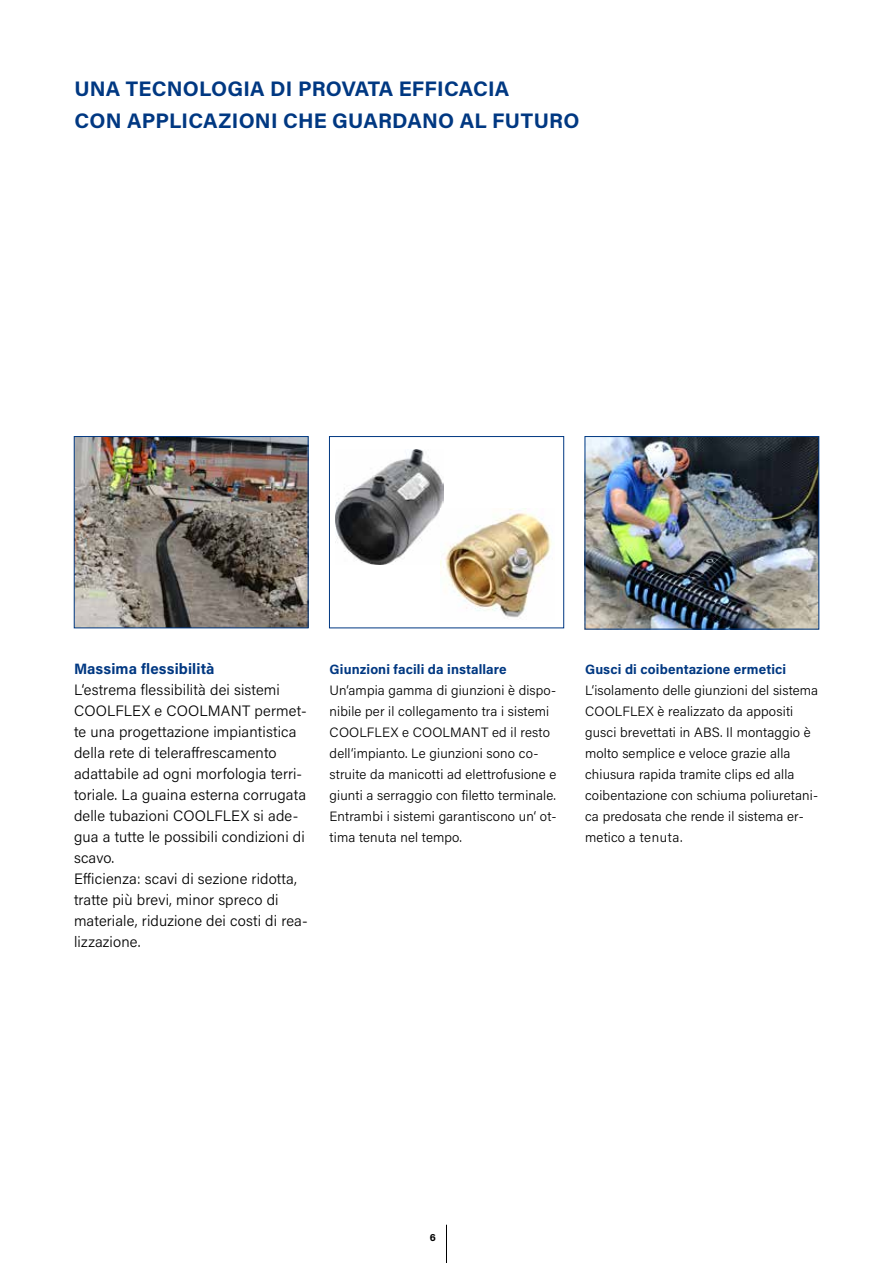
<style>
.page{position:relative;width:893px;height:1263px;background:#fff}
.page>*{position:absolute;margin:0;border:0;box-sizing:border-box;transform-origin:0 0}
.t1{font:700 21px/31.5px "Acumin Pro";letter-spacing:.01em;color:#003882}
.t2{font:300 15px/21px "Acumin Pro";letter-spacing:.01em;color:#000}
.t3{font:700 15px "Acumin Pro";letter-spacing:.01em;color:#003882}
.t4{font:300 13.5px/21px "Acumin Pro";letter-spacing:.01em;color:#000}
.t5{font:700 13.5px "Acumin Pro";letter-spacing:.01em;color:#003882}
.t6{font:700 10.5px "Acumin Pro";color:#000}
</style>
<div class="page">
<hr style="left:446px;top:1225px;width:1px;height:38px;background:#000">
<img style="left:335px;top:449px;width:108px;height:115px">
<div style="left:329px;top:436px;width:235px;height:192px;border:1px solid #003882"></div>
<img style="left:587px;top:438px;width:230px;height:189px">
<div style="left:585px;top:436px;width:234px;height:193px;border:1px solid #003882"></div>
<img style="left:76px;top:438px;width:230px;height:188px">
<div style="left:74px;top:436px;width:234px;height:192px;border:1px solid #003882"></div>
<img style="left:441px;top:508px;width:111px;height:110px">
<h1 class="t1" style="left:74px;top:72px;width:507px">UNA TECNOLOGIA DI PROVATA EFFICACIA<br>CON APPLICAZIONI CHE GUARDANO AL FUTURO</h1>
<p class="t3" style="left:74px;top:658px;width:142px">Massima flessibilità</p>
<p class="t2" style="left:74px;top:678px;width:235px">L‘estrema flessibilità dei sistemi<br>COOLFLEX e COOLMANT permet&shy;te una progettazione impiantistica della rete di teleraffrescamento adattabile ad ogni morfologia terri&shy;toriale. La guaina esterna corrugata delle tubazioni COOLFLEX si ade&shy;gua a tutte le possibili condizioni di scavo.<br>Efficienza: scavi di sezione ridotta, tratte più brevi, minor spreco di materiale, riduzione dei costi di rea&shy;lizzazione.</p>
<p class="t5" style="left:330px;top:659px;width:179px">Giunzioni facili da installare</p>
<p class="t4" style="left:330px;top:679px;width:228px">Un‘ampia gamma di giunzioni è dispo&shy;nibile per il collegamento tra i sistemi COOLFLEX e COOLMANT ed il resto dell‘impianto. Le giunzioni sono co&shy;struite da manicotti ad elettrofusione e giunti a serraggio con filetto terminale.<br>Entrambi i sistemi garantiscono un‘ ot&shy;tima tenuta nel tempo.</p>
<p class="t5" style="left:585px;top:659px;width:203px">Gusci di coibentazione ermetici</p>
<p class="t4" style="left:585px;top:679px;width:235px">L‘isolamento delle giunzioni del sistema COOLFLEX è realizzato da appositi gusci brevettati in ABS. Il montaggio è molto semplice e veloce grazie alla chiusura rapida tramite clips ed alla coibentazione con schiuma poliuretani&shy;ca predosata che rende il sistema er&shy;metico a tenuta.</p>
<p class="t6" style="left:430px;top:1229px;width:8px">6</p>
</div>
